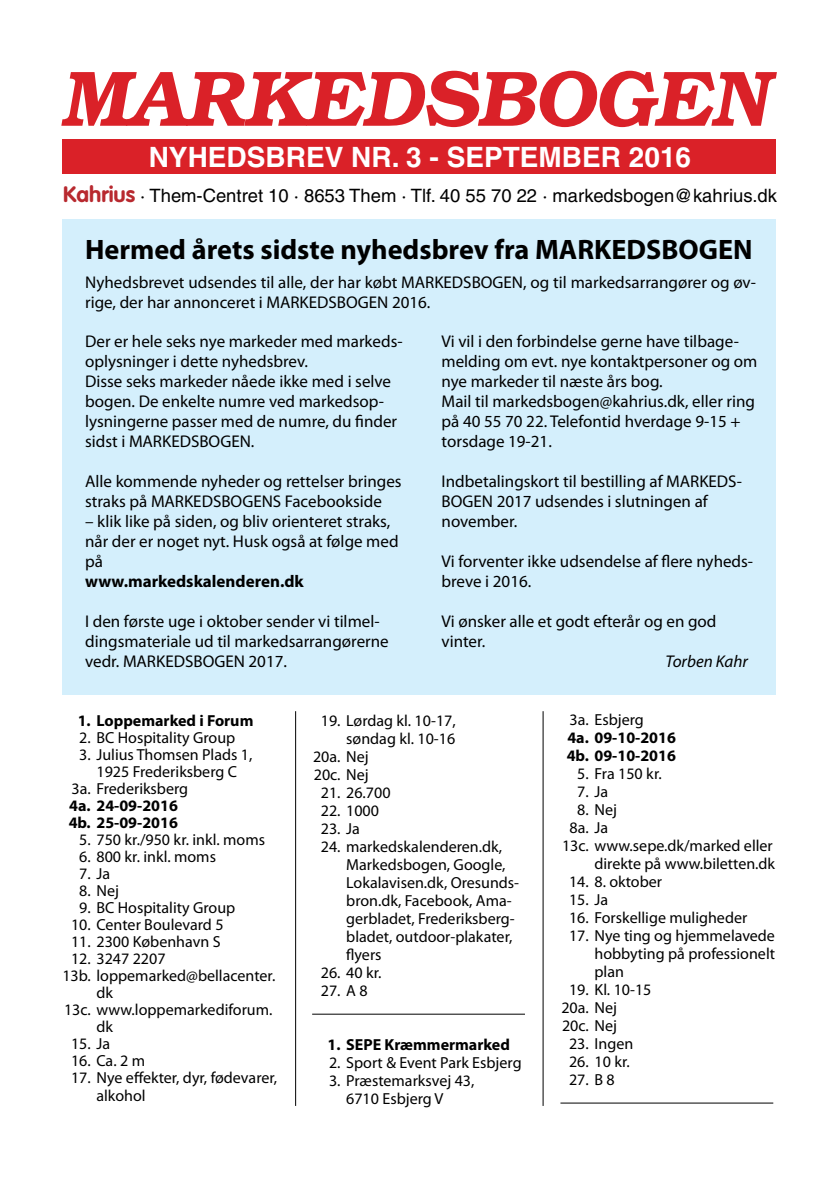
<style>
.page{position:relative;width:840px;height:1191px;background:#fff}
.page>*{position:absolute;margin:0;border:0;box-sizing:border-box;transform-origin:0 0}
.t1{font:italic 600 78.8px "Bookman CE";color:#da2128}
.t2{font:700 28.2px "Myriad Pro";color:#000}
.t3{font:700 28px "Helvetica";color:#fff}
.t4{font:18.4px "Helvetica";color:#000}
.t5{font:17px/20px "Myriad Pro";color:#000}
.t6{font:700 17px "Myriad Pro";color:#000}
.t7{font:italic 17px "Myriad Pro";color:#000}
.t8{font:16px/18px "Myriad Pro";color:#000}
.t9{font:700 16px/17px "Myriad Pro";color:#000}
.s1{font-family:"VAG Rounded";font-weight:700;font-size:22px;color:#b8292f}
</style>
<div class="page">
<div style="left:62px;top:219px;width:713px;height:475px;background:#d4effc"></div>
<div style="left:62px;top:139px;width:713px;height:34px;background:#da2128"></div>
<hr style="left:312px;top:1013px;width:212px;height:1px;background:#000">
<hr style="left:560px;top:1102px;width:212px;height:1px;background:#000">
<hr style="left:542px;top:711px;width:1px;height:395px;background:#000">
<hr style="left:295px;top:711px;width:1px;height:395px;background:#000">
<h1 class="t1" style="left:60px;top:52px;width:709px">MARKEDSBOGEN</h1>
<h3 class="t3" style="left:149px;top:140px;width:543px">NYHEDSBREV NR. 3 - SEPTEMBER 2016</h3>
<p class="t4" style="left:63px;top:185px;width:715px"><span class="s1">Kahrius</span> · Them-Centret 10 · 8653 Them · Tlf. 40 55 70 22 · markedsbogen@kahrius.dk</p>
<h2 class="t2" style="left:85px;top:231px;width:668px">Hermed årets sidste nyhedsbrev fra MARKEDSBOGEN</h2>
<p class="t5" style="left:85px;top:272px;width:672px">Nyhedsbrevet udsendes til alle, der har købt MARKEDSBOGEN, og til markedsarrangører og øv&shy;rige, der har annonceret i MARKEDSBOGEN 2016.</p>
<p class="t5" style="left:85px;top:331px;width:319px">Der er hele seks nye markeder med markeds&shy;oplysninger i dette nyhedsbrev.<br>Disse seks markeder nåede ikke med i selve bogen. De enkelte numre ved markedsop&shy;lysningerne passer med de numre, du finder sidst i MARKEDSBOGEN.</p>
<p class="t5" style="left:85px;top:471px;width:318px">Alle kommende nyheder og rettelser bringes straks på MARKEDSBOGENS Facebookside</p>
<p class="t5" style="left:85px;top:511px;width:315px">– klik like på siden, og bliv orienteret straks, når der er noget nyt. Husk også at følge med på</p>
<p class="t6" style="left:85px;top:570px;width:220px">www.markedskalenderen.dk</p>
<p class="t5" style="left:85px;top:611px;width:305px">I den første uge i oktober sender vi tilmel&shy;dingsmateriale ud til markedsarrangørerne vedr. MARKEDSBOGEN 2017.</p>
<p class="t5" style="left:441px;top:331px;width:317px">Vi vil i den forbindelse gerne have tilbage&shy;melding om evt. nye kontaktpersoner og om nye markeder til næste års bog.<br>Mail til markedsbogen@kahrius.dk, eller ring på 40 55 70 22. Telefontid hverdage 9-15 + torsdage 19-21.</p>
<p class="t5" style="left:441px;top:471px;width:302px">Indbetalingskort til bestilling af MARKEDS-<br>BOGEN 2017 udsendes i slutningen af november.</p>
<p class="t5" style="left:441px;top:551px;width:313px">Vi forventer ikke udsendelse af flere nyheds&shy;breve i 2016.</p>
<p class="t5" style="left:441px;top:611px;width:276px">Vi ønsker alle et godt efterår og en god vinter.</p>
<p class="t7" style="left:665px;top:651px;width:84px">Torben Kahr</p>
<p class="t9" style="left:78px;top:712px;width:177px">1. Loppemarked i Forum</p>
<p class="t8" style="left:79px;top:728px;width:157px">2. BC Hospitality Group</p>
<p class="t8" style="left:79px;top:745px;width:174px">3. Julius Thomsen Plads 1,</p>
<p class="t8" style="left:96px;top:762px;width:142px">1925 Frederiksberg C</p>
<p class="t8" style="left:71px;top:779px;width:118px">3a. Frederiksberg</p>
<p class="t9" style="left:69px;top:797px;width:111px">4a. 24-09-2016<br>4b. 25-09-2016</p>
<p class="t8" style="left:79px;top:830px;width:187px">5. 750 kr./950 kr. inkl. moms</p>
<p class="t8" style="left:79px;top:847px;width:138px">6. 800 kr. inkl. moms</p>
<p class="t8" style="left:79px;top:864px;width:32px">7. Ja</p>
<p class="t8" style="left:79px;top:881px;width:41px">8. Nej</p>
<p class="t8" style="left:79px;top:898px;width:157px">9. BC Hospitality Group</p>
<p class="t8" style="left:71px;top:915px;width:154px">10. Center Boulevard 5</p>
<p class="t8" style="left:71px;top:932px;width:151px">11. 2300 København S</p>
<p class="t8" style="left:71px;top:949px;width:96px">12. 3247 2207</p>
<p class="t8" style="left:62px;top:966px;width:214px">13b. loppemarked@bellacenter.</p>
<p class="t8" style="left:96px;top:983px;width:18px">dk</p>
<p class="t8" style="left:64px;top:1000px;width:210px">13c. www.loppemarkediforum.</p>
<p class="t8" style="left:96px;top:1017px;width:18px">dk</p>
<p class="t8" style="left:71px;top:1034px;width:41px">15. Ja</p>
<p class="t8" style="left:71px;top:1051px;width:75px">16. Ca. 2 m</p>
<p class="t8" style="left:96px;top:1068px;width:182px;text-indent:-25px">17. Nye effekter, dyr, fødevarer, alkohol</p>
<p class="t8" style="left:320px;top:711px;width:136px">19. Lørdag kl. 10-17,</p>
<p class="t8" style="left:346px;top:729px;width:110px">søndag kl. 10-16</p>
<p class="t8" style="left:313px;top:747px;width:57px">20a. Nej</p>
<p class="t8" style="left:313px;top:765px;width:56px">20c. Nej</p>
<p class="t8" style="left:320px;top:783px;width:71px">21. 26.700</p>
<p class="t8" style="left:320px;top:801px;width:60px">22. 1000</p>
<p class="t8" style="left:320px;top:819px;width:41px">23. Ja</p>
<p class="t8" style="left:346px;top:837px;width:174px;text-indent:-25px">24. markedskalenderen.dk,<br>Markedsbogen, Google,<br>Lokalavisen.dk, Oresunds&shy;bron.dk, Facebook, Ama&shy;gerbladet, Frederiksberg&shy;bladet, outdoor-plakater, flyers</p>
<p class="t8" style="left:320px;top:963px;width:62px">26. 40 kr.</p>
<p class="t8" style="left:320px;top:981px;width:48px">27. A 8</p>
<p class="t9" style="left:327px;top:1036px;width:184px">1. SEPE Kræmmermarked</p>
<p class="t8" style="left:329px;top:1053px;width:194px">2. Sport &amp; Event Park Esbjerg</p>
<p class="t8" style="left:346px;top:1071px;width:130px;text-indent:-17px">3. Præstemarksvej 43,<br>6710 Esbjerg V</p>
<p class="t8" style="left:569px;top:710px;width:76px">3a. Esbjerg</p>
<p class="t9" style="left:566px;top:728px;width:111px;line-height:18px">4a. 09-10-2016<br>4b. 09-10-2016</p>
<p class="t8" style="left:577px;top:764px;width:86px">5. Fra 150 kr.</p>
<p class="t8" style="left:577px;top:782px;width:32px">7. Ja</p>
<p class="t8" style="left:577px;top:800px;width:41px">8. Nej</p>
<p class="t8" style="left:569px;top:818px;width:40px">8a. Ja</p>
<p class="t8" style="left:561px;top:836px;width:212px">13c. www.sepe.dk/marked eller</p>
<p class="t8" style="left:594px;top:854px;width:182px">direkte på www.biletten.dk</p>
<p class="t8" style="left:568px;top:872px;width:94px">14. 8. oktober</p>
<p class="t8" style="left:568px;top:890px;width:41px">15. Ja</p>
<p class="t8" style="left:568px;top:908px;width:180px">16. Forskellige muligheder</p>
<p class="t8" style="left:594px;top:926px;width:182px;text-align:justify;text-indent:-25px">17. Nye ting og hjemmelavede hobbyting på professionelt plan</p>
<p class="t8" style="left:561px;top:980px;width:92px;text-indent:8px">19. Kl. 10-15<br>20a. Nej<br>20c. Nej</p>
<p class="t8" style="left:568px;top:1034px;width:66px">23. Ingen</p>
<p class="t8" style="left:568px;top:1052px;width:62px">26. 10 kr.</p>
<p class="t8" style="left:568px;top:1070px;width:47px">27. B 8</p>
</div>
